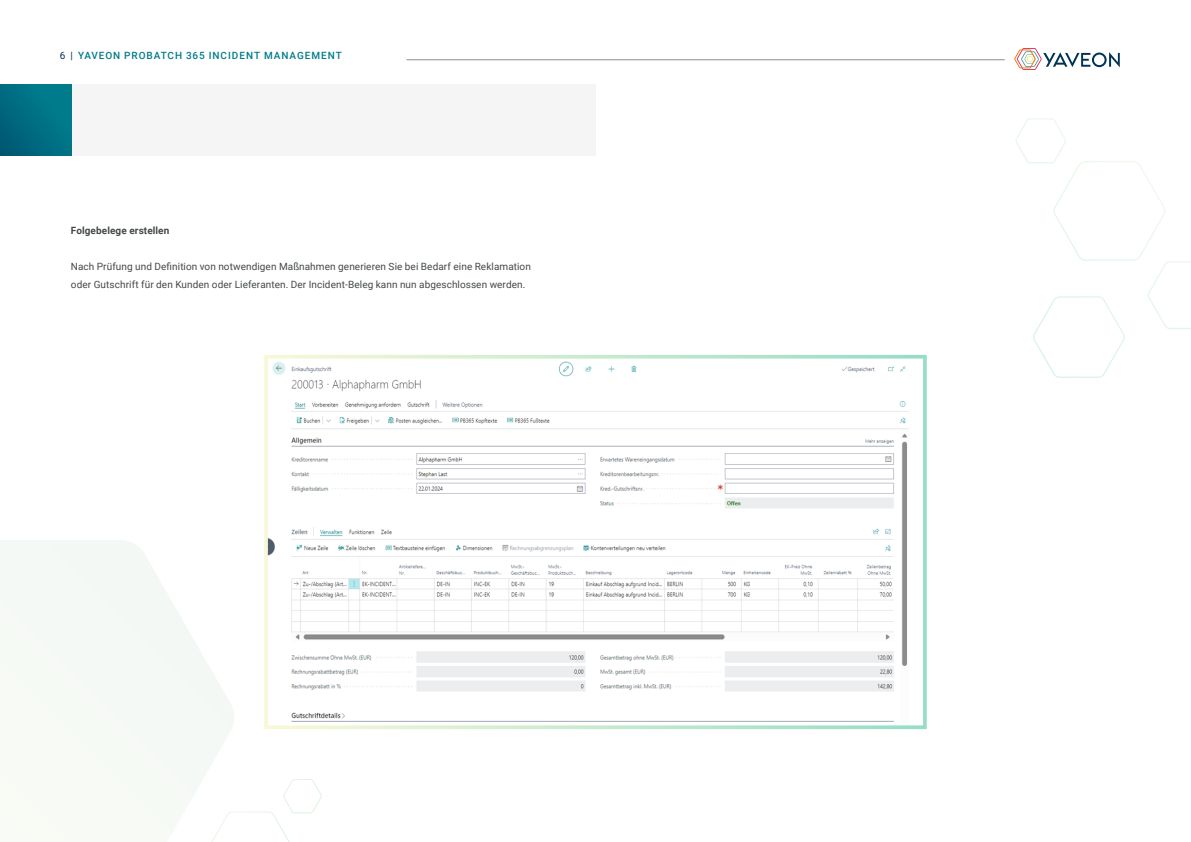
<style>
.page{position:relative;width:1191px;height:842px;background:#fff}
.page>*{position:absolute;margin:0;border:0;box-sizing:border-box;transform-origin:0 0}
.t1{font:10px/18px "Roboto";letter-spacing:.01em;color:#444849}
.t2{font:500 10px "Roboto";letter-spacing:.095em;color:#007b8b}
.t3{font:700 10px "Roboto";letter-spacing:.01em;color:#444849}
.s1{font-weight:400;color:#003254}
</style>
<div class="page">
<div style="left:71px;top:84px;width:525px;height:72px;background:#f5f5f6"></div>
<svg style="left:1015px;top:118px;width:176px;height:260px"></svg>
<svg style="left:11px;top:540px;width:223px;height:210px"></svg>
<svg style="left:211px;top:779px;width:111px;height:63px"></svg>
<div style="left:0;top:84px;width:72px;height:72px;background:linear-gradient(to right,#00617a,#007c8c)"></div>
<img style="left:269px;top:361px;width:640px;height:361px">
<div style="left:264px;top:355px;width:662px;height:374px;border:4px solid #fff"></div>
<svg style="left:1014px;top:48px;width:105px;height:22px"></svg>
<hr style="left:406px;top:60px;width:598px;height:1px;background:#8b8f91">
<p class="t2" style="left:60px;top:49px;width:283px"><span class="s1">6 |</span> YAVEON PROBATCH 365 INCIDENT MANAGEMENT</p>
<p class="t3" style="left:71px;top:223px;width:100px">Folgebelege erstellen</p>
<p class="t1" style="left:71px;top:257px;width:461px">Nach Prüfung und Definition von notwendigen Maßnahmen generieren Sie bei Bedarf eine Reklamation oder Gutschrift für den Kunden oder Lieferanten. Der Incident-Beleg kann nun abgeschlossen werden.</p>
</div>
